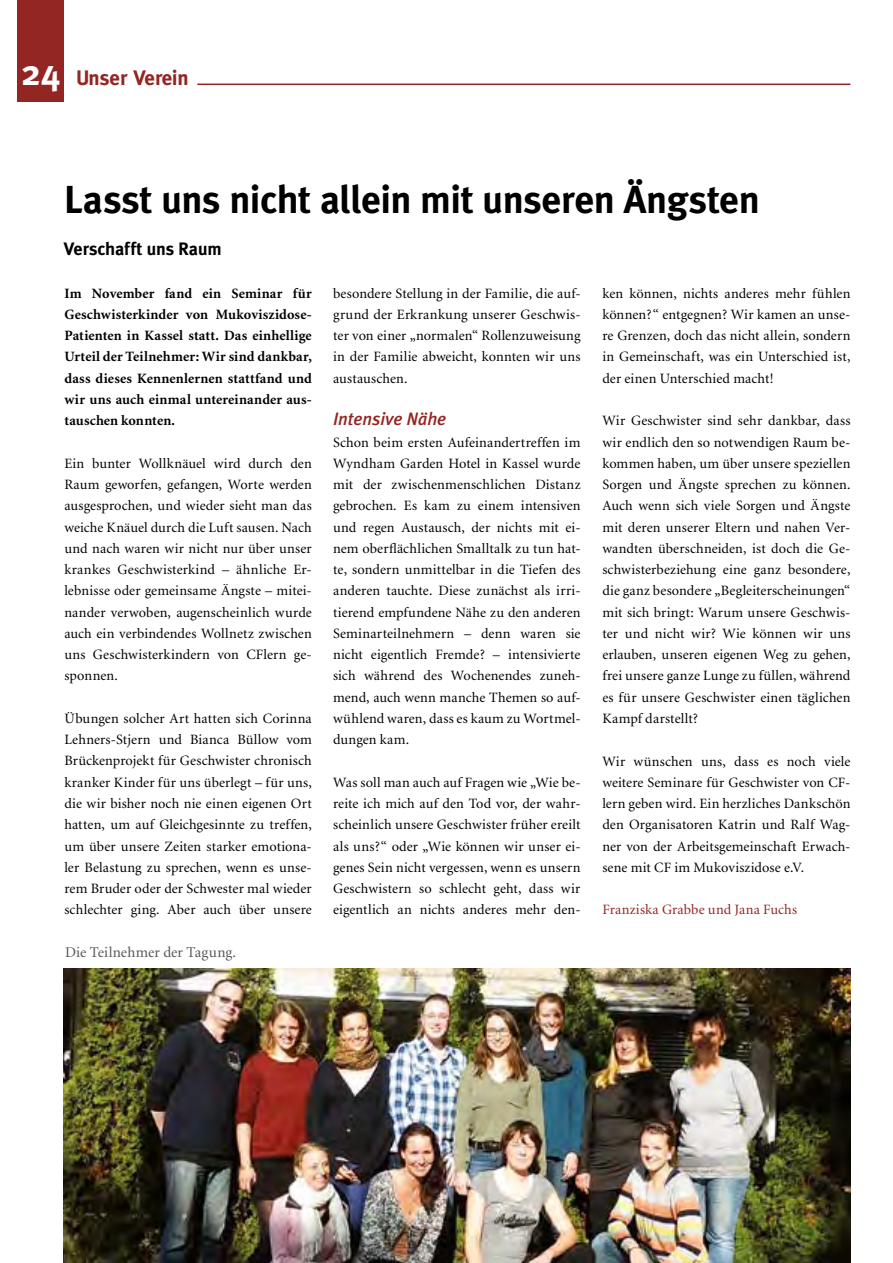
<style>
.page{position:relative;width:893px;height:1263px;background:#fff}
.page>*{position:absolute;margin:0;border:0;box-sizing:border-box;transform-origin:0 0}
.t1{font:700 39px "Meta Plus";letter-spacing:-.01em;color:#000}
.t2{font:700 21px "Meta";color:#932623}
.t3{font:700 18px "Meta Plus";letter-spacing:-.01em;color:#000}
.t4{font:italic 500 18px "Meta Plus";letter-spacing:-.005em;color:#932623}
.t5{font:15px "Minion";letter-spacing:.005em;color:#565656}
.t6{font:14.25px/21.3px "Minion";letter-spacing:.01em;color:#000;text-align:justify}
.t7{font:700 14.25px/21.3px "Minion";letter-spacing:.01em;color:#000;text-align:justify}
.t8{font:14.25px "Minion";letter-spacing:.01em;color:#932623}
.s1{font-size:36px;color:#fff}
</style>
<div class="page">
<div style="left:17px;top:0;width:47px;height:102px;background:#932623"></div>
<hr style="left:197px;top:84px;width:653px;height:1px;background:#932623">
<img style="left:64px;top:969px;width:786px;height:294px">
<h2 class="t2" style="left:21px;top:66px;width:169px"><span class="s1">24</span> Unser Verein</h2>
<h1 class="t1" style="left:64px;top:177px;width:697px">Lasst uns nicht allein mit unseren Ängsten</h1>
<p class="t3" style="left:64px;top:238px;width:159px">Verschafft uns Raum</p>
<p class="t7" style="left:64px;top:283px;width:249px">Im November fand ein Seminar für Geschwisterkinder von Mukoviszidose-Patienten in Kassel statt. Das einhellige Urteil der Teilnehmer: Wir sind dankbar, dass dieses Kennenlernen stattfand und wir uns auch einmal untereinander aus&shy;tauschen konnten.</p>
<p class="t6" style="left:64px;top:453px;width:249px">Ein bunter Wollknäuel wird durch den Raum geworfen, gefangen, Worte werden ausgesprochen, und wieder sieht man das weiche Knäuel durch die Luft sausen. Nach und nach waren wir nicht nur über unser krankes Geschwisterkind – ähnliche Er&shy;lebnisse oder gemeinsame Ängste – mitei&shy;nander verwoben, augenscheinlich wurde auch ein verbindendes Wollnetz zwischen uns Geschwisterkindern von CFlern ge&shy;sponnen.</p>
<p class="t6" style="left:64px;top:708px;width:249px">Übungen solcher Art hatten sich Corinna Lehners-Stjern und Bianca Büllow vom Brückenprojekt für Geschwister chronisch kranker Kinder für uns überlegt – für uns, die wir bisher noch nie einen eigenen Ort hatten, um auf Gleichgesinnte zu treffen, um über unsere Zeiten starker emotiona&shy;ler Belastung zu sprechen, wenn es unse&shy;rem Bruder oder der Schwester mal wieder schlechter ging. Aber auch über unsere</p>
<p class="t6" style="left:602px;top:283px;width:250px">ken können, nichts anderes mehr fühlen können?“ entgegnen? Wir kamen an unse&shy;re Grenzen, doch das nicht allein, sondern in Gemeinschaft, was ein Unterschied ist, der einen Unterschied macht!</p>
<p class="t6" style="left:602px;top:411px;width:250px">Wir Geschwister sind sehr dankbar, dass wir endlich den so notwendigen Raum be&shy;kommen haben, um über unsere speziellen Sorgen und Ängste sprechen zu können.<br>Auch wenn sich viele Sorgen und Ängste mit deren unserer Eltern und nahen Ver&shy;wandten überschneiden, ist doch die Ge&shy;schwisterbeziehung eine ganz besondere, die ganz besondere „Begleiterscheinungen“ mit sich bringt: Warum unsere Geschwis&shy;ter und nicht wir? Wie können wir uns erlauben, unseren eigenen Weg zu gehen, frei unsere ganze Lunge zu füllen, während es für unsere Geschwister einen täglichen Kampf darstellt?</p>
<p class="t6" style="left:602px;top:751px;width:250px">Wir wünschen uns, dass es noch viele weitere Seminare für Geschwister von CF&shy;lern geben wird. Ein herzliches Dankschön den Organisatoren Katrin und Ralf Wag&shy;ner von der Arbeitsgemeinschaft Erwach&shy;sene mit CF im Mukoviszidose e.V.</p>
<p class="t8" style="left:602px;top:903px;width:196px">Franziska Grabbe und Jana Fuchs</p>
<p class="t6" style="left:333px;top:283px;width:249px">besondere Stellung in der Familie, die auf&shy;grund der Erkrankung unserer Geschwis&shy;ter von einer „normalen“ Rollenzuweisung in der Familie abweicht, konnten wir uns austauschen.</p>
<p class="t4" style="left:333px;top:409px;width:115px">Intensive Nähe</p>
<p class="t6" style="left:333px;top:432px;width:249px">Schon beim ersten Aufeinandertreffen im Wyndham Garden Hotel in Kassel wurde mit der zwischenmenschlichen Distanz gebrochen. Es kam zu einem intensiven und regen Austausch, der nichts mit ei&shy;nem oberflächlichen Smalltalk zu tun hat&shy;te, sondern unmittelbar in die Tiefen des anderen tauchte. Diese zunächst als irri&shy;tierend empfundene Nähe zu den anderen Seminarteilnehmern – denn waren sie nicht eigentlich Fremde? – intensivierte sich während des Wochenendes zuneh&shy;mend, auch wenn manche Themen so auf&shy;wühlend waren, dass es kaum zu Wortmel&shy;dungen kam.</p>
<p class="t6" style="left:333px;top:772px;width:249px">Was soll man auch auf Fragen wie „Wie be&shy;reite ich mich auf den Tod vor, der wahr&shy;scheinlich unsere Geschwister früher ereilt als uns?“ oder „Wie können wir unser ei&shy;genes Sein nicht vergessen, wenn es unsern Geschwistern so schlecht geht, dass wir eigentlich an nichts anderes mehr den-</p>
<p class="t5" style="left:65px;top:945px;width:172px">Die Teilnehmer der Tagung.</p>
</div>
